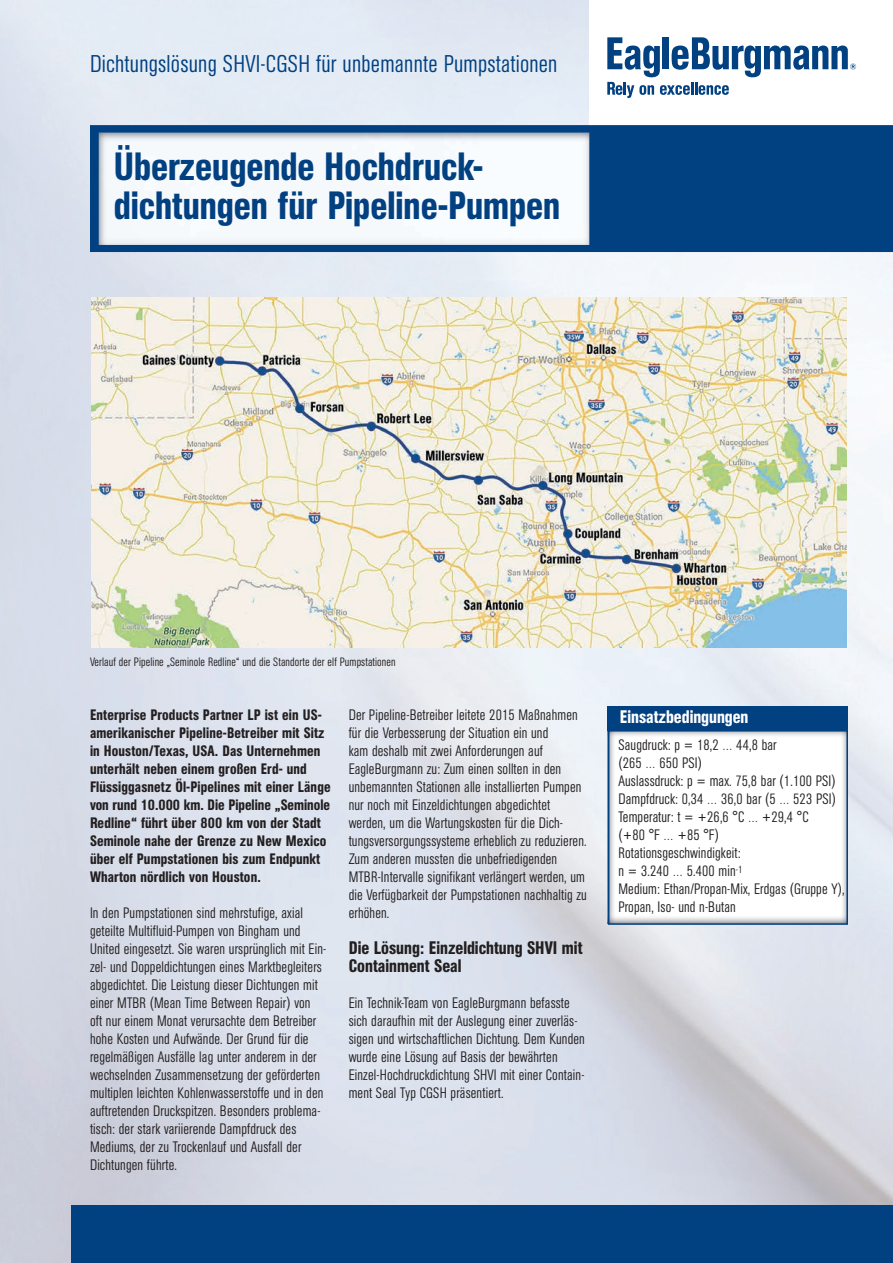
<style>
.page{position:relative;width:893px;height:1263px;background:#fff}
.page>*{position:absolute;margin:0;border:0;box-sizing:border-box;transform-origin:0 0}
.t1{font:500 condensed 39px/39px "AG Book Pro";color:#014081}
.t2{font:300 condensed 24px "AG Book Pro";letter-spacing:.01em;color:#014081}
.t3{font:500 condensed 18px/18px "AG Book Pro";color:#231f20}
.t4{font:500 condensed 18px "AG Book Pro";color:#fff}
.t5{font:300 condensed 15px/18px "AG Book Pro";letter-spacing:.01em;color:#231f20}
.t6{font:500 condensed 15px/18px "AG Book Pro";letter-spacing:.01em;color:#231f20}
.t7{font:300 condensed 12px "AG Book Pro";letter-spacing:.01em;color:#231f20}
</style>
<div class="page">
<img style="left:0;top:0;width:893px;height:1263px">
<div style="left:589px;top:0;width:304px;height:150px;background:#fff"></div>
<svg style="left:607px;top:37px;width:249px;height:61px"></svg>
<div style="left:71px;top:1205px;width:822px;height:58px;background:#014081"></div>
<svg style="left:90px;top:125px;width:803px;height:127px"></svg>
<img style="left:91px;top:297px;width:756px;height:350px">
<img style="left:611px;top:733px;width:234px;height:189px">
<div style="left:608px;top:730px;width:240px;height:195px;border:2px solid #014081"></div>
<div style="left:608px;top:707px;width:240px;height:24px;background:#014081"></div>
<h2 class="t2" style="left:90px;top:48px;width:469px">Dichtungslösung SHVI-CGSH für unbemannte Pumpstationen</h2>
<h1 class="t1" style="left:114px;top:147px;width:448px">Überzeugende Hochdruck&shy;dichtungen für Pipeline-Pumpen</h1>
<p class="t7" style="left:90px;top:654px;width:307px">Verlauf der Pipeline „Seminole Redline“ und die Standorte der elf Pumpstationen</p>
<p class="t6" style="left:90px;top:706px;width:242px">Enterprise Products Partner LP ist ein US&shy;amerikanischer Pipeline-Betreiber mit Sitz in Houston/Texas, USA. Das Unternehmen unterhält neben einem großen Erd- und Flüssiggasnetz Öl-Pipelines mit einer Länge von rund 10.000 km. Die Pipeline „Seminole Redline“ führt über 800 km von der Stadt Seminole nahe der Grenze zu New Mexico über elf Pumpstationen bis zum Endpunkt Wharton nördlich von Houston.</p>
<p class="t5" style="left:90px;top:904px;width:238px">In den Pumpstationen sind mehrstufige, axial<br>ge teilte Multifluid-Pumpen von Bingham und United eingesetzt. Sie waren ursprünglich mit Ein&shy;zel- und Doppeldichtungen eines Marktbegleiters abgedichtet. Die Leistung dieser Dichtungen mit einer MTBR (Mean Time Between Repair) von oft nur einem Monat verursachte dem Betreiber hohe Kosten und Aufwände. Der Grund für die regelmäßigen Ausfälle lag unter anderem in der wechselnden Zusammensetzung der geförderten multiplen leichten Kohlenwasserstoffe und in den auftretenden Druckspitzen. Besonders problema&shy;tisch: der stark variierende Dampfdruck des Mediums, der zu Trockenlauf und Ausfall der Dichtungen führte.</p>
<p class="t5" style="left:349px;top:706px;width:240px">Der Pipeline-Betreiber leitete 2015 Maßnahmen für die Verbesserung der Situation ein und<br>kam deshalb mit zwei Anforderungen auf EagleBurgmann zu: Zum einen sollten in den unbemannten Stationen alle installierten Pumpen nur noch mit Einzeldichtungen abgedichtet werden, um die Wartungskosten für die Dich&shy;tungsversorgungssysteme erheblich zu reduzieren.<br>Zum anderen mussten die unbefriedigenden MTBR-Intervalle signifikant verlängert werden, um die Verfügbarkeit der Pumpstationen nachhaltig zu erhöhen.</p>
<p class="t3" style="left:349px;top:939px;width:235px">Die Lösung: Einzeldichtung SHVI mit<br>Containment Seal</p>
<p class="t5" style="left:349px;top:994px;width:238px">Ein Technik-Team von EagleBurgmann befasste sich daraufhin mit der Auslegung einer zuverläs&shy;sigen und wirtschaftlichen Dichtung. Dem Kunden wurde eine Lösung auf Basis der bewährten Einzel-Hochdruckdichtung SHVI mit einer Contain&shy;ment Seal Typ CGSH präsentiert.</p>
<p class="t4" style="left:620px;top:705px;width:130px">Einsatzbedingungen</p>
<p class="t5" style="left:618px;top:736px;width:228px">Saugdruck: p = 18,2 … 44,8 bar<br>(265 … 650 PSI)<br>Auslassdruck: p = max. 75,8 bar (1.100 PSI)<br>Dampfdruck: 0,34 … 36,0 bar (5 … 523 PSI)<br>Temperatur: t = +26,6 °C … +29,4 °C<br>(+80 °F … +85 °F)<br>Rotationsgeschwindigkeit:<br>n = 3.240 … 5.400 min<sup>-1<br></sup>Medium: Ethan/Propan-Mix, Erdgas (Gruppe Y),<br>Propan, Iso- und n-Butan</p>
</div>
